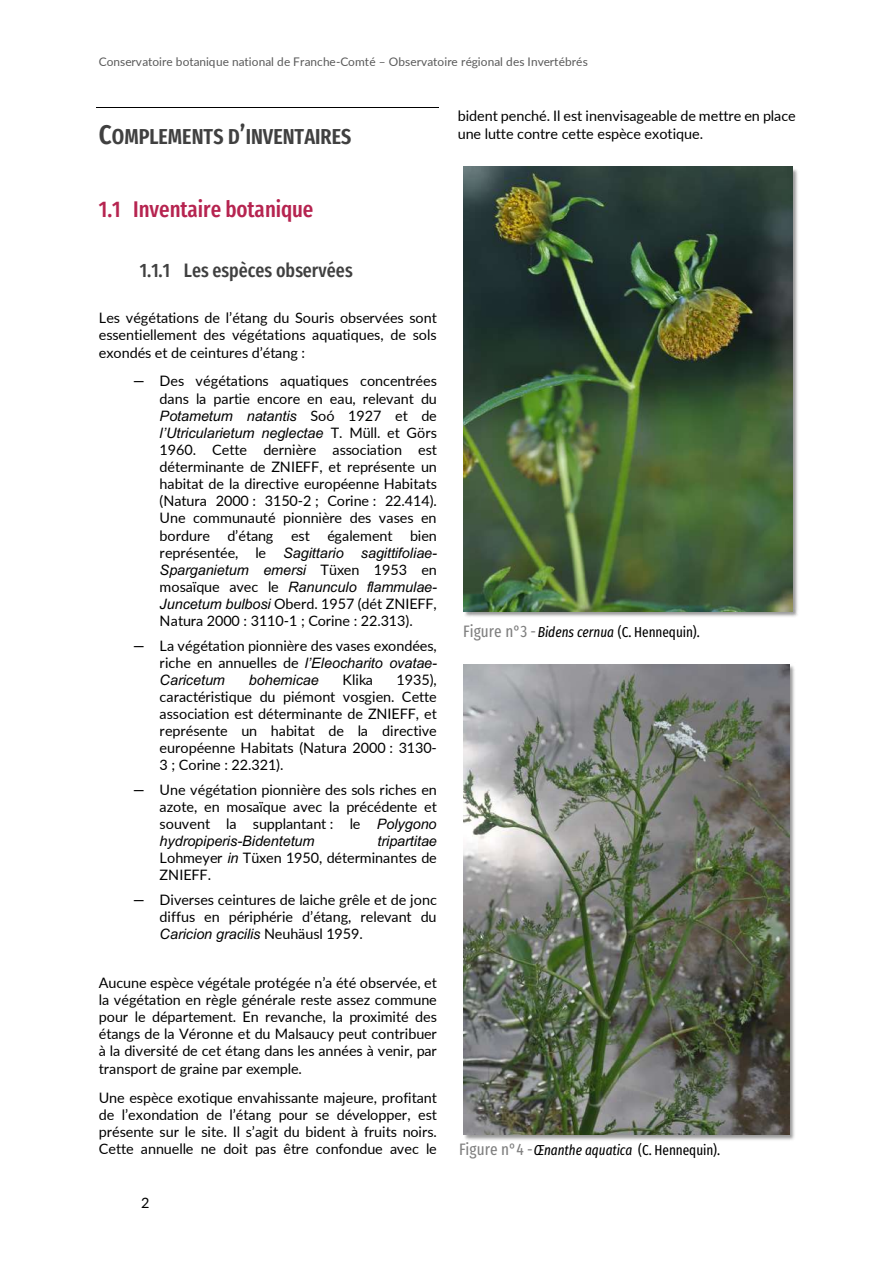
<style>
.page{position:relative;width:893px;height:1263px;background:#fff}
.page>*{position:absolute;margin:0;border:0;box-sizing:border-box;transform-origin:0 0}
.t1{font:500 22.65px "Fira Sans Compressed";color:#b62450}
.t2{font:600 21.6px "Fira Sans Compressed";color:#404040}
.t3{font:500 19.5px "Fira Sans Compressed";color:#404040}
.t4{font:14.4px/17.1px "Lato";letter-spacing:-.005em;color:#000;text-align:justify}
.t5{font:italic 14.4px/17.2px "Arial";letter-spacing:-.005em;color:#000}
.t6{font:italic 14.4px "Fira Sans Compressed";letter-spacing:-.005em;color:#000}
.t7{font:14.4px "Fira Sans Compressed";letter-spacing:-.005em;color:#000}
.t8{font:11.85px "Lato";letter-spacing:.005em;color:#595959}
.s1{font-size:27px}
.s2{font-weight:600}
.s3{font-family:"Lato";font-style:normal}
.s4{font-family:"Arial";font-style:italic}
.s5{font-size:16.5px;color:#7f7f7f}
.s6{font-style:italic}
.s7{font-style:normal;font-size:16.5px;color:#7f7f7f}
.s8{font-style:normal}
</style>
<div class="page">
<hr style="left:97px;top:107px;width:342px;height:1px;background:#000">
<img style="left:463px;top:664px;width:332px;height:476px">
<img style="left:463px;top:664px;width:326px;height:470px">
<img style="left:463px;top:1139px;width:257px;height:1px">
<img style="left:463px;top:166px;width:335px;height:451px">
<img style="left:464px;top:167px;width:329px;height:444px">
<p class="t8" style="left:99px;top:54px;width:491px">Conservatoire botanique national de Franche-Comté – Observatoire régional des Invertébrés</p>
<h2 class="t2" style="left:99px;top:119px;width:254px"><span class="s1">C</span>OMPLEMENTS D<span class="s1">’</span>INVENTAIRES</h2>
<p class="t4" style="left:458px;top:107px;width:340px;line-height:17.7px">bident penché. Il est inenvisageable de mettre en place une lutte contre cette espèce exotique.</p>
<h1 class="t1" style="left:99px;top:191px;width:216px">1.1 Inventaire botanique</h1>
<h3 class="t3" style="left:140px;top:255px;width:214px">1.1.1 Les espèces observées</h3>
<p class="t4" style="left:99px;top:309px;width:340px">Les végétations de l’étang du Souris observées sont essentiellement des végétations aquatiques, de sols exondés et de ceintures d’étang :</p>
<p class="t4" style="left:133px;top:372px;width:305px;text-align:right"><span class="s2">—</span> Des végétations aquatiques concentrées dans la partie encore en eau, relevant du</p>
<p class="t5" style="left:160px;top:407px;width:279px">Potametum natantis <span class="s3">Soó 1927 et de </span>l’Utricularietum neglectae <span class="s3">T. Müll. et Görs</span></p>
<p class="t4" style="left:160px;top:441px;width:279px">1960. Cette dernière association est déterminante de ZNIEFF, et représente un habitat de la directive européenne Habitats (Natura 2000 : 3150-2 ; Corine : 22.414).<br>Une communauté pionnière des vases en bordure d’étang est également bien</p>
<p class="t5" style="left:160px;top:544px;width:279px;text-align:justify"><span class="s3">représentée, le</span> Sagittario sagittifoliae-Sparganietum emersi <span class="s3">Tüxen 1953 en mosaïque avec le</span> Ranunculo flammulae-</p>
<p class="t4" style="left:160px;top:595px;width:279px"><span class="s4">Juncetum bulbosi</span> Oberd. 1957 (dét ZNIEFF,<br>Natura 2000 : 3110-1 ; Corine : 22.313).</p>
<p class="t4" style="left:133px;top:637px;width:305px"><span class="s2">—</span> La végétation pionnière des vases exondées,</p>
<p class="t5" style="left:160px;top:654px;width:279px"><span class="s3">riche en annuelles de</span> l’Eleocharito ovatae-<br>Caricetum</p>
<p class="t4" style="left:160px;top:671px;width:279px;text-indent:237px">1935), caractéristique du piémont vosgien. Cette association est déterminante de ZNIEFF, et représente un habitat de la directive européenne Habitats (Natura 2000 : 3130- 3 ; Corine : 22.321).</p>
<p class="t4" style="left:160px;top:781px;width:279px;text-indent:-27px"><span class="s2">—</span> Une végétation pionnière des sols riches en azote, en mosaïque avec la précédente et souvent la supplantant : le <span class="s4">Polygono</span></p>
<p class="t5" style="left:160px;top:832px;width:156px">hydropiperis-Bidentetum</p>
<p class="t5" style="left:377px;top:832px;width:61px">tripartitae</p>
<p class="t4" style="left:160px;top:849px;width:279px">Lohmeyer <span class="s4">in</span> Tüxen 1950, déterminantes de<br>ZNIEFF.</p>
<p class="t4" style="left:133px;top:890px;width:305px;text-align:right"><span class="s2">—</span> Diverses ceintures de laiche grêle et de jonc diffus en périphérie d’étang, relevant du</p>
<p class="t5" style="left:160px;top:925px;width:205px">Caricion gracilis <span class="s3">Neuhäusl 1959.</span></p>
<p class="t4" style="left:99px;top:973px;width:340px">Aucune espèce végétale protégée n’a été observée, et la végétation en règle générale reste assez commune pour le département. En revanche, la proximité des étangs de la Véronne et du Malsaucy peut contribuer à la diversité de cet étang dans les années à venir, par transport de graine par exemple.</p>
<p class="t4" style="left:99px;top:1088px;width:340px">Une espèce exotique envahissante majeure, profitant de l’exondation de l’étang pour se développer, est présente sur le site. Il s’agit du bident à fruits noirs.<br>Cette annuelle ne doit pas être confondue avec le</p>
<p class="t5" style="left:249px;top:671px;width:71px">bohemicae</p>
<p class="t4" style="left:343px;top:671px;width:32px">Klika</p>
<p class="t4" style="left:141px;top:1193px;width:10px">2</p>
<p class="t7" style="left:463px;top:621px;width:238px"><span class="s5">Figure n°3 -</span><span class="s6">Bidens cernua</span> (C. Hennequin).</p>
<p class="t6" style="left:459px;top:1139px;width:263px"><span class="s7">Figure n°4 -</span>Œnanthe aquatica <span class="s8">(C. Hennequin).</span></p>
</div>
